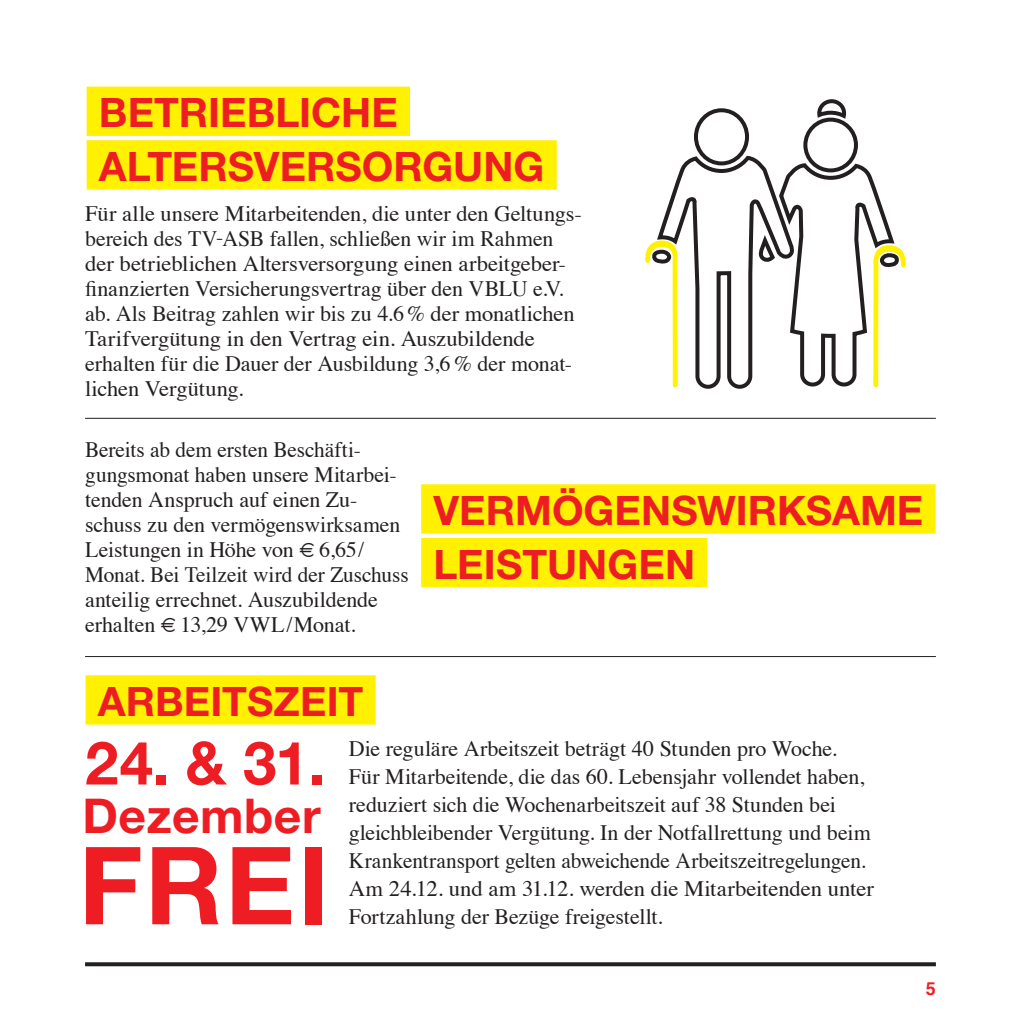
<style>
.page{position:relative;width:1021px;height:1021px;background:#fff}
.page>*{position:absolute;margin:0;border:0;box-sizing:border-box;transform-origin:0 0}
.t1{font:700 108px "Helvetica Neue LT Pro";color:#ee1d23}
.t2{font:700 60px "Helvetica Neue LT Pro";color:#ee1d23}
.t3{font:700 48px "Helvetica Neue LT Pro";letter-spacing:.01em;color:#ee1d23}
.t4{font:700 40.6px/53.6px "Helvetica Neue LT Pro";color:#ee1d23}
.t5{font:22px/25px "Times";letter-spacing:-.005em;color:#231f20}
.t6{font:700 18px "Helvetica";color:#ee1d23}
</style>
<div class="page">
<hr style="left:85px;top:656px;width:850px;height:1px;background:#231f20">
<hr style="left:85px;top:418px;width:850px;height:1px;background:#231f20">
<div style="left:85px;top:675px;width:291px;height:49px;background:#fff101"></div>
<div style="left:421px;top:484px;width:514px;height:49px;background:#fff101"></div>
<div style="left:421px;top:538px;width:286px;height:49px;background:#fff101"></div>
<svg style="left:657px;top:99px;width:238px;height:290px"></svg>
<svg style="left:645px;top:240px;width:33px;height:149px"></svg>
<svg style="left:872px;top:245px;width:34px;height:144px"></svg>
<div style="left:87px;top:87px;width:323px;height:49px;background:#fff101"></div>
<div style="left:87px;top:140px;width:469px;height:50px;background:#fff101"></div>
<svg style="left:85px;top:962px;width:850px;height:4px;background:#312e2f"></svg>
<h3 class="t4" style="left:99px;top:85px;width:447px">BETRIEBLICHE<br>ALTERSVERSORGUNG</h3>
<p class="t5" style="left:85px;top:199px;width:498px">Für alle unsere Mitarbeitenden, die unter den Geltungs&shy;bereich des TV-ASB fallen, schließen wir im Rahmen der betrieblichen Altersversorgung einen arbeitgeber&shy;finanzierten Versicherungsvertrag über den VBLU e.V. ab. Als Beitrag zahlen wir bis zu 4.6% der monatlichen Tarifvergütung in den Vertrag ein. Auszubildende erhalten für die Dauer der Ausbildung 3,6 % der monat&shy;lichen Vergütung.</p>
<p class="t5" style="left:85px;top:435px;width:325px">Bereits ab dem ersten Beschäfti&shy;gungsmonat haben unsere Mitarbei&shy;tenden Anspruch auf einen Zu&shy;schuss zu den vermögenswirksamen Leistungen in Höhe von € 6,65/ Monat. Bei Teilzeit wird der Zuschuss anteilig errechnet. Auszubildende erhalten € 13,29 VWL/Monat.</p>
<h3 class="t4" style="left:98px;top:673px;width:267px">ARBEITSZEIT</h3>
<h3 class="t4" style="left:433px;top:482px;width:491px">VERMÖGENSWIRKSAME<br>LEISTUNGEN</h3>
<h2 class="t2" style="left:85px;top:726px;width:242px">24. &amp; 31.</h2>
<h3 class="t3" style="left:83px;top:785px;width:239px">Dezember</h3>
<h1 class="t1" style="left:79px;top:819px;width:252px">FREI</h1>
<p class="t5" style="left:349px;top:733px;width:527px;line-height:28px">Die reguläre Arbeitszeit beträgt 40 Stunden pro Woche.<br>Für Mitarbeitende, die das 60. Lebensjahr vollendet haben, reduziert sich die Wochenarbeitszeit auf 38 Stunden bei gleichbleibender Vergütung. In der Notfallrettung und beim Krankentransport gelten abweichende Arbeitszeitregelungen.<br>Am 24.12. und am 31.12. werden die Mitarbeitenden unter Fortzahlung der Bezüge freigestellt.</p>
<p class="t6" style="left:925px;top:973px;width:12px">5</p>
</div>
